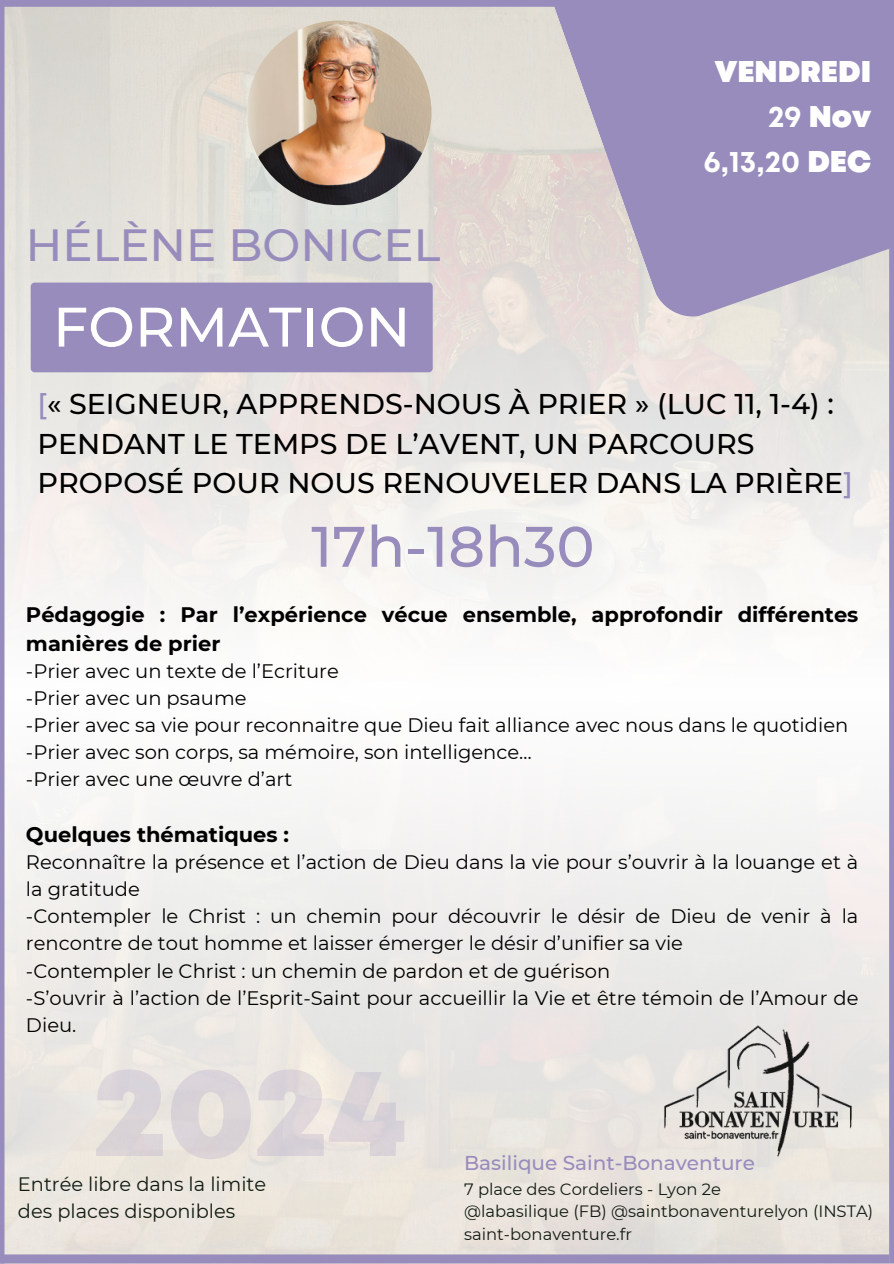
<style>
.page{position:relative;width:894px;height:1264px;background:#fff}
.page>*{position:absolute;margin:0;border:0;box-sizing:border-box;transform-origin:0 0}
.t1{font:500 57px "Montserrat";color:#988cbd}
.t2{font:500 55.5px "Montserrat";color:#fff}
.t3{font:500 45px "Montserrat";color:#988cbd}
.t4{font:900 30px/45px "Mont";color:#fff;text-align:right}
.t5{font:500 28.5px/39.3px "Montserrat";color:#000}
.t6{font:700 21px/29.2px "Montserrat";color:#000}
.t7{font:500 19.95px "Montserrat";color:#988cbd}
.t8{font:19.5px/27px "Montserrat";color:#000}
.t9{font:19.35px "Montserrat";color:#121b12}
.t10{font:16.35px "Montserrat";color:#121b12}
.s1{font-weight:700}
.s2{color:#988cbd}
</style>
<div class="page">
<img style="left:4px;top:7px;width:884px;height:680px">
<svg style="left:447px;top:7px;width:441px;height:311px;background:#b7adc7"></svg>
<hr style="left:0;top:0;width:4px;height:1263px;background:#988cbd">
<svg style="left:888px;top:7px;width:5px;height:1256px;background:#a89dc5"></svg>
<div style="left:0;top:1254px;width:888px;height:9px;background:#988cbd"></div>
<div style="left:0;top:0;width:893px;height:7px;background:#988cbd"></div>
<img style="left:658px;top:1020px;width:199px;height:141px">
<img style="left:247px;top:21px;width:184px;height:184px;border-radius:50%">
<div style="left:31px;top:282px;width:401px;height:90px;background:#988cbd"></div>
<h2 class="t3" style="left:26px;top:217px;width:416px">HÉLÈNE BONICEL</h2>
<h4 class="t2" style="left:53px;top:293px;width:359px">FORMATION</h4>
<p class="t4" style="left:703px;top:51px;width:169px">VENDREDI<br><span class="s1">29</span> Nov<br><span class="s1">6,13,20</span> DEC</p>
<p class="t5" style="left:38px;top:384px;width:816px"><span class="s2">[</span>« SEIGNEUR, APPRENDS-NOUS À PRIER » (LUC 11, 1-4) :<br>PENDANT LE TEMPS DE L’AVENT, UN PARCOURS<br>PROPOSÉ POUR NOUS RENOUVELER DANS LA PRIÈRE<span class="s2">]</span></p>
<p class="t1" style="left:311px;top:511px;width:285px">17h-18h30</p>
<h5 class="t6" style="left:26px;top:599px;width:833px">Pédagogie : Par l’expérience vécue ensemble, approfondir différentes manières de prier</h5>
<h3 class="t8" style="left:26px;top:657px;width:314px">-Prier avec un texte de l’Ecriture</h3>
<p class="t8" style="left:26px;top:684px;width:222px">-Prier avec un psaume</p>
<p class="t8" style="left:26px;top:711px;width:823px">-Prier avec sa vie pour reconnaitre que Dieu fait alliance avec nous dans le quotidien</p>
<p class="t8" style="left:26px;top:738px;width:507px">-Prier avec son corps, sa mémoire, son intelligence…</p>
<p class="t8" style="left:26px;top:765px;width:268px">-Prier avec une œuvre d’art</p>
<p class="t6" style="left:26px;top:820px;width:264px">Quelques thématiques :</p>
<p class="t8" style="left:26px;top:849px;width:833px">Reconnaître la présence et l’action de Dieu dans la vie pour s’ouvrir à la louange et à la gratitude</p>
<p class="t8" style="left:26px;top:903px;width:833px">-Contempler le Christ : un chemin pour découvrir le désir de Dieu de venir à la rencontre de tout homme et laisser émerger le désir d’unifier sa vie</p>
<p class="t8" style="left:26px;top:957px;width:585px">-Contempler le Christ : un chemin de pardon et de guérison</p>
<p class="t8" style="left:26px;top:984px;width:833px">-S’ouvrir à l’action de l’Esprit-Saint pour accueillir la Vie et être témoin de l’Amour de<br>Dieu.</p>
<p class="t9" style="left:18px;top:1172px;width:249px">Entrée libre dans la limite</p>
<p class="t9" style="left:18px;top:1199px;width:219px">des places disponibles</p>
<h1 class="t7" style="left:464px;top:1150px;width:292px">Basilique Saint-Bonaventure</h1>
<p class="t10" style="left:464px;top:1179px;width:258px">7 place des Cordeliers - Lyon 2e</p>
<p class="t10" style="left:464px;top:1201px;width:410px">@labasilique (FB) @saintbonaventurelyon (INSTA)</p>
<p class="t10" style="left:464px;top:1224px;width:169px">saint-bonaventure.fr</p>
</div>
